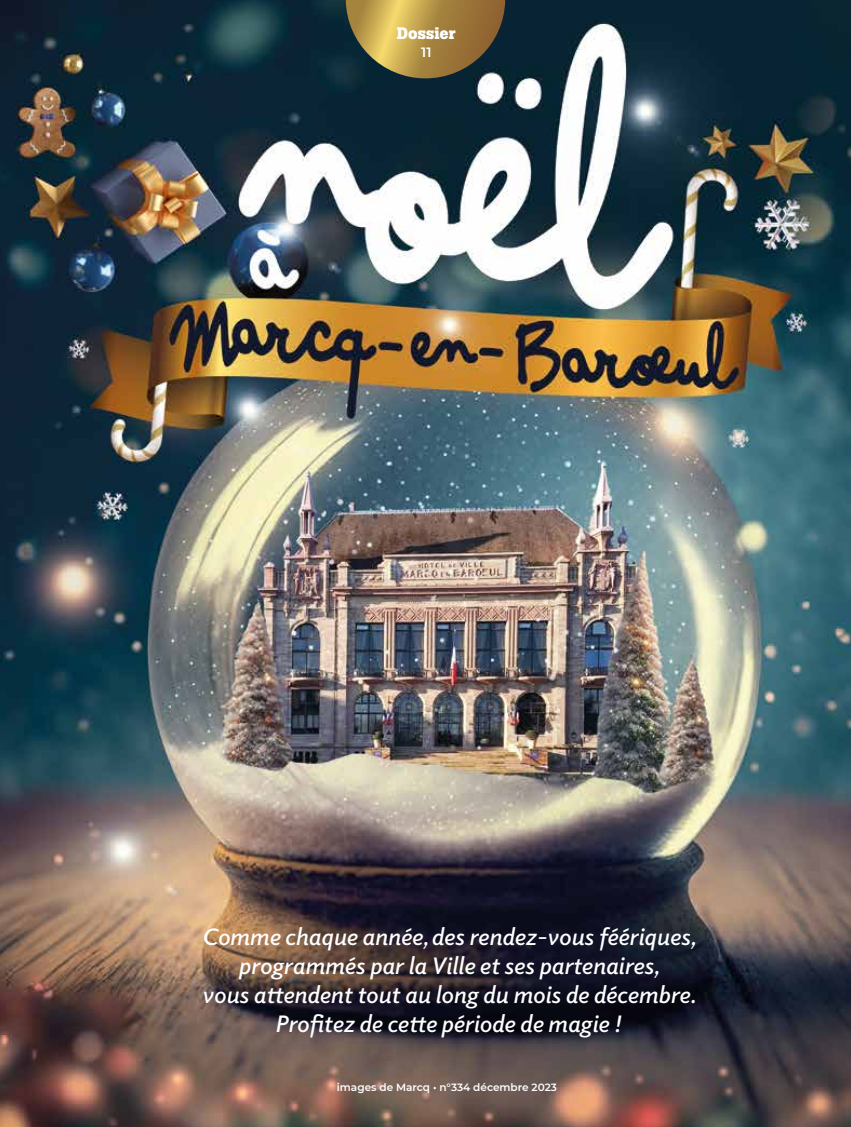
<style>
.page{position:relative;width:851px;height:1127px;background:#fff}
.page>*{position:absolute;margin:0;border:0;box-sizing:border-box;transform-origin:0 0}
.t1{font:italic 600 24px/28.8px "Elido";color:#fff;text-align:center}
.t2{font:700 16.5px "Boton";color:#fff}
.t3{font:600 13.5px "Montserrat";color:#fff}
.t4{font:600 10.5px "Montserrat";color:#fff}
</style>
<div class="page">
<img style="left:0;top:0;width:850px;height:1127px">
<svg style="left:346px;top:0;width:159px;height:78px;background:#907b43"></svg>
<p class="t2" style="left:397px;top:23px;width:60px">Dossier</p>
<p class="t3" style="left:421px;top:42px;width:12px">11</p>
<p class="t1" style="left:202px;top:921px;width:496px">Comme chaque année, des rendez-vous féériques, programmés par la Ville et ses partenaires,<br>vous attendent tout au long du mois de décembre.<br>Profitez de cette période de magie !</p>
<p class="t4" style="left:337px;top:1080px;width:221px">images de Marcq • n°334 décembre 2023</p>
</div>
